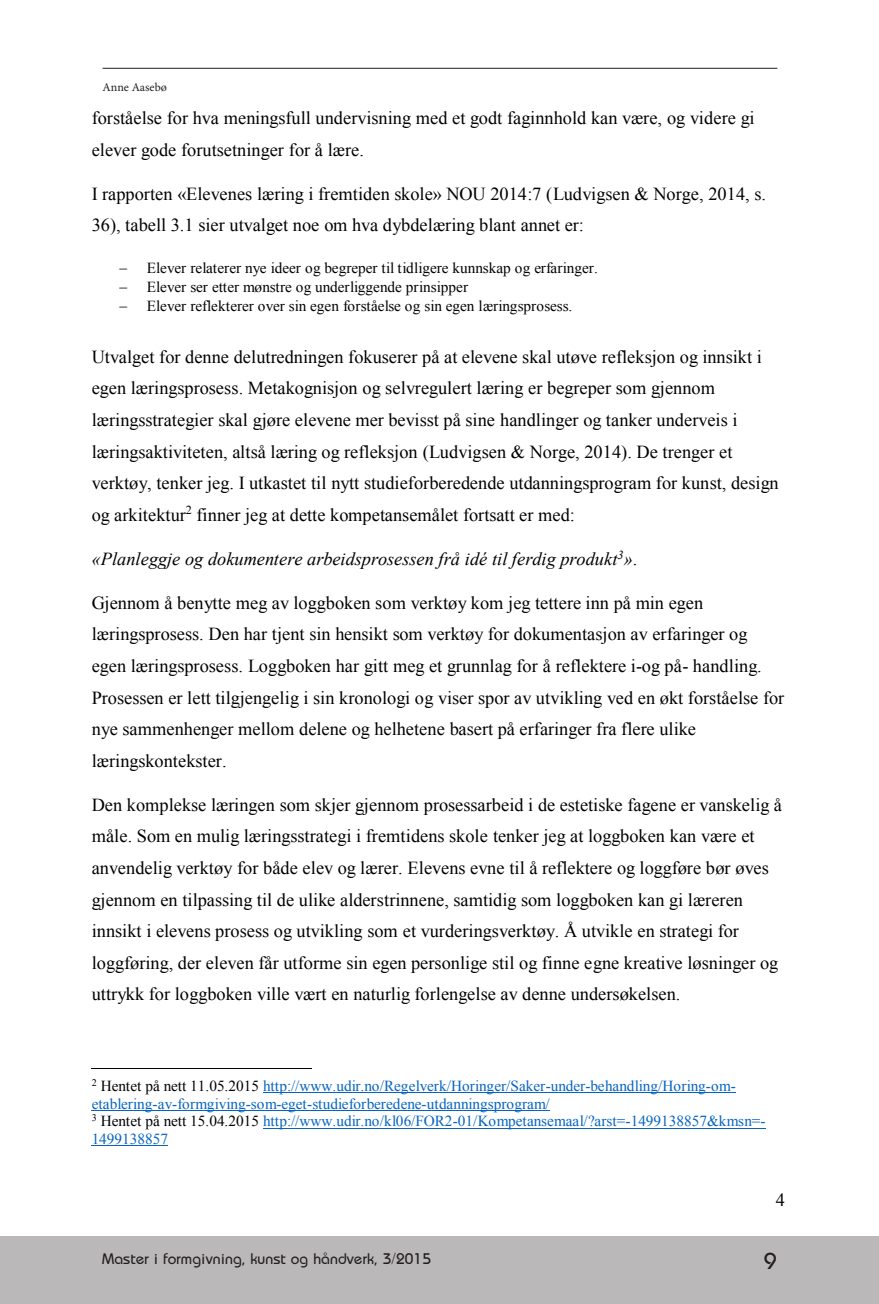
<style>
.page{position:relative;width:879px;height:1304px;background:#fff}
.page>*{position:absolute;margin:0;border:0;box-sizing:border-box;transform-origin:0 0}
.t1{font:24px "Opal";color:#231f20}
.t2{font:18.4px/31.6px "Times New Roman";color:#000}
.t3{font:italic 18.4px "Times New Roman";color:#000}
.t4{font:16px "Opal";color:#231f20}
.t5{font:15.2px/17.6px "Times New Roman";color:#0563c1}
.t6{font:15.2px/18.6px "Times New Roman";letter-spacing:-.005em;color:#000}
.t7{font:12px "Minion Pro";letter-spacing:-.005em;color:#231f20}
.s1{font-style:normal}
.s2{color:#000}
</style>
<div class="page">
<div style="left:0;top:1236px;width:879px;height:68px;background:#bbb8b9"></div>
<hr style="left:103px;top:68px;width:674px;height:1px;background:#231f20">
<hr style="left:92px;top:1068px;width:220px;height:1px;background:#000">
<hr style="left:263px;top:1093px;width:473px;height:1px;background:#0563c1">
<hr style="left:92px;top:1110px;width:458px;height:1px;background:#0563c1">
<hr style="left:263px;top:1128px;width:503px;height:1px;background:#0563c1">
<hr style="left:92px;top:1145px;width:76px;height:1px;background:#0563c1">
<p class="t7" style="left:103px;top:80px;width:66px">Anne Aasebø</p>
<p class="t2" style="left:92px;top:102px;width:664px">forståelse for hva meningsfull undervisning med et godt faginnhold kan være, og videre gi elever gode forutsetninger for å lære.</p>
<p class="t2" style="left:92px;top:177px;width:676px">I rapporten «Elevenes læring i fremtiden skole» NOU 2014:7 (Ludvigsen &amp; Norge, 2014, s.<br>36), tabell 3.1 sier utvalget noe om hva dybdelæring blant annet er:</p>
<p class="t6" style="left:147px;top:259px;width:453px">Elever relaterer nye ideer og begreper til tidligere kunnskap og erfaringer.<br>Elever ser etter mønstre og underliggende prinsipper<br>Elever reflekterer over sin egen forståelse og sin egen læringsprosess.</p>
<p class="t2" style="left:92px;top:341px;width:688px">Utvalget for denne delutredningen fokuserer på at elevene skal utøve refleksjon og innsikt i egen læringsprosess. Metakognisjon og selvregulert læring er begreper som gjennom læringsstrategier skal gjøre elevene mer bevisst på sine handlinger og tanker underveis i læringsaktiviteten, altså læring og refleksjon (Ludvigsen &amp; Norge, 2014). De trenger et verktøy, tenker jeg. I utkastet til nytt studieforberedende utdanningsprogram for kunst, design og arkitektur<sup>2</sup> finner jeg at dette kompetansemålet fortsatt er med:</p>
<p class="t3" style="left:92px;top:546px;width:547px">«Planleggje og dokumentere arbeidsprosessen frå idé til ferdig produkt<sup>3</sup>»<span class="s1">.</span></p>
<p class="t2" style="left:92px;top:586px;width:694px">Gjennom å benytte meg av loggboken som verktøy kom jeg tettere inn på min egen læringsprosess. Den har tjent sin hensikt som verktøy for dokumentasjon av erfaringer og egen læringsprosess. Loggboken har gitt meg et grunnlag for å reflektere i-og på- handling.<br>Prosessen er lett tilgjengelig i sin kronologi og viser spor av utvikling ved en økt forståelse for nye sammenhenger mellom delene og helhetene basert på erfaringer fra flere ulike læringskontekster.</p>
<p class="t2" style="left:92px;top:788px;width:692px">Den komplekse læringen som skjer gjennom prosessarbeid i de estetiske fagene er vanskelig å måle. Som en mulig læringsstrategi i fremtidens skole tenker jeg at loggboken kan være et anvendelig verktøy for både elev og lærer. Elevens evne til å reflektere og loggføre bør øves gjennom en tilpassing til de ulike alderstrinnene, samtidig som loggboken kan gi læreren innsikt i elevens prosess og utvikling som et vurderingsverktøy. Å utvikle en strategi for loggføring, der eleven får utforme sin egen personlige stil og finne egne kreative løsninger og uttrykk for loggboken ville vært en naturlig forlengelse av denne undersøkelsen.</p>
<p class="t5" style="left:92px;top:1077px;width:675px"><sup>2</sup> <span class="s2">Hentet på nett 11.05.2015</span> http://www.udir.no/Regelverk/Horinger/Saker-under-behandling/Horing-om&shy;etablering-av-formgiving-som-eget-studieforberedene-utdanningsprogram/<br><sup>3</sup> <span class="s2">Hentet på nett 15.04.2015</span> http://www.udir.no/kl06/FOR2-01/Kompetansemaal/?arst=-1499138857&amp;kmsn=- 1499138857</p>
<p class="t2" style="left:776px;top:1184px;width:11px">4</p>
<p class="t4" style="left:102px;top:1249px;width:331px">Master i formgivning, kunst og håndverk, 3/2015</p>
<h1 class="t1" style="left:763px;top:1247px;width:15px">9</h1>
</div>
